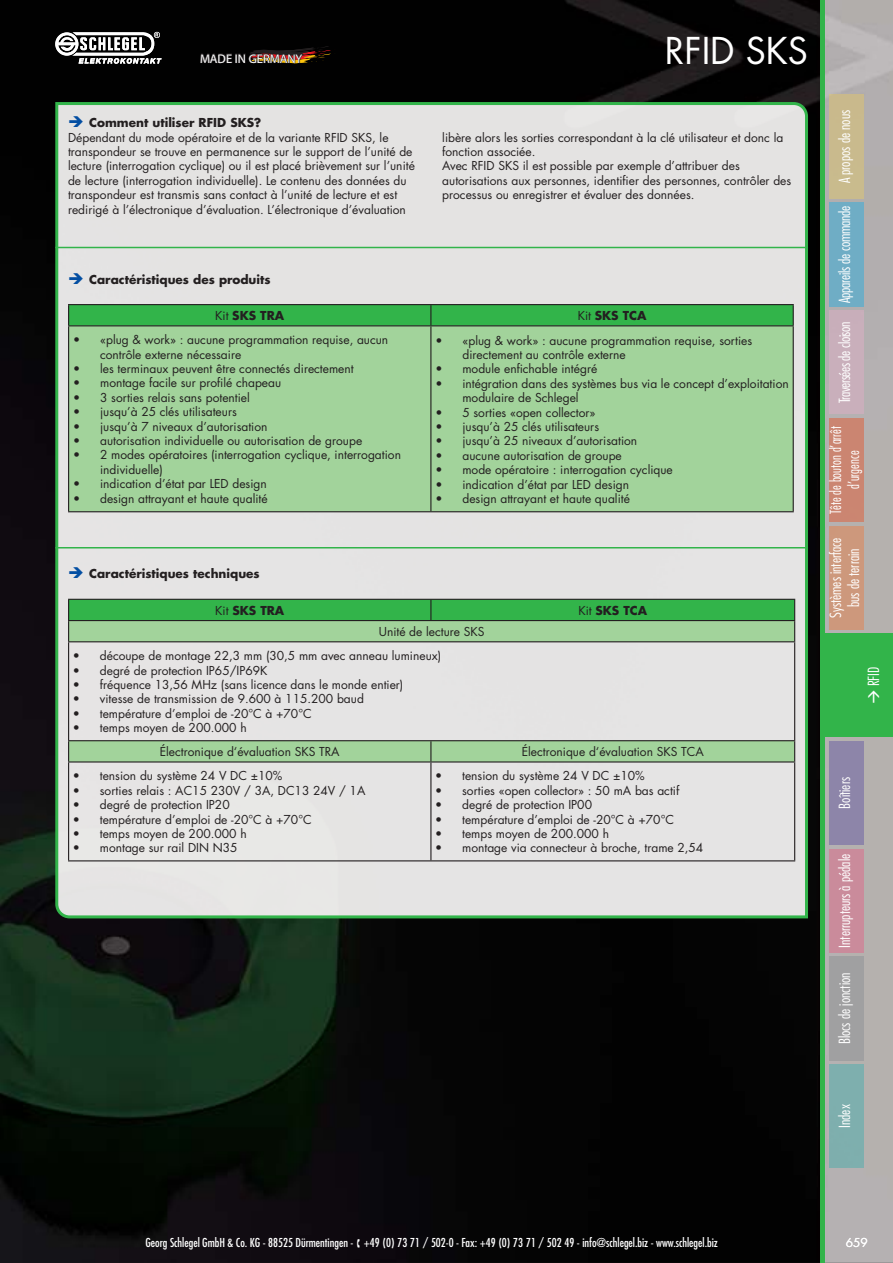
<style>
.page{position:relative;width:893px;height:1263px;background:#fff}
.page>*{position:absolute;margin:0;border:0;box-sizing:border-box;transform-origin:0 0}
.t1{font:36px "Futura Std";color:#fff}
.t2{font:300 condensed 15px/18px "Futura Std";color:#fff;text-align:center}
.t3{font:300 condensed 15px/18px "Futura Std";color:#fff;text-align:center;scale:.92 1}
.t4{font:300 condensed 15px "Futura Std";letter-spacing:-.025em;color:#fff}
.t5{font:12.6px "Myriad Pro";color:#fff}
.t6{font:12px/14.4px "Futura Std";color:#231f20}
.t7{font:condensed 12px "Futura Std";color:#fff}
.t8{font:700 12px "Futura Std";color:#231f20}
.t9{font:12px "Futura Std";color:#fff}
.s1{font-weight:400}
</style>
<div class="page">
<img style="left:0;top:0;width:893px;height:1263px">
<div style="left:825px;top:634px;width:68px;height:103px;background:#32b44a"></div>
<div style="left:829px;top:95px;width:34px;height:103px;background:#c9ba8d"></div>
<div style="left:829px;top:1064px;width:34px;height:104px;background:#7eafae"></div>
<div style="left:829px;top:526px;width:34px;height:103px;background:#cd987c"></div>
<div style="left:829px;top:310px;width:34px;height:104px;background:#c9afbb"></div>
<div style="left:829px;top:849px;width:34px;height:103px;background:#ca8b9b"></div>
<hr style="left:821px;top:0;width:4px;height:1263px;background:#32b44a">
<div style="left:829px;top:957px;width:34px;height:103px;background:#a0a0a1"></div>
<div style="left:829px;top:741px;width:34px;height:104px;background:#8d85a9"></div>
<div style="left:829px;top:203px;width:34px;height:103px;background:#6fadc5"></div>
<div style="left:829px;top:418px;width:34px;height:104px;background:#cb8571"></div>
<svg style="left:55px;top:32px;width:107px;height:32px"></svg>
<svg style="left:200px;top:46px;width:135px;height:21px;background:#1e120c"></svg>
<div style="left:54px;top:101px;width:755px;height:819px;background:#e4e3e3"></div>
<hr style="left:55px;top:247px;width:753px;height:1px;background:#32b44a">
<hr style="left:55px;top:547px;width:753px;height:2px;background:#32b44a">
<div style="left:69px;top:326px;width:724px;height:185px;background:#a2d39b"></div>
<hr style="left:68px;top:304px;width:726px;height:1px;background:#231f20">
<hr style="left:68px;top:511px;width:726px;height:1px;background:#231f20">
<hr style="left:68px;top:326px;width:1px;height:185px;background:#231f20">
<svg style="left:68px;top:305px;width:726px;height:21px;background:#31ad48"></svg>
<hr style="left:430px;top:326px;width:1px;height:185px;background:#231f20">
<hr style="left:793px;top:326px;width:1px;height:185px;background:#231f20">
<svg style="left:69px;top:642px;width:725px;height:119px;background:#d8dfd6"></svg>
<hr style="left:68px;top:641px;width:727px;height:1px;background:#231f20">
<hr style="left:68px;top:740px;width:727px;height:1px;background:#231f20">
<hr style="left:68px;top:761px;width:727px;height:2px;background:#231f20">
<hr style="left:68px;top:860px;width:727px;height:1px;background:#231f20">
<hr style="left:68px;top:642px;width:1px;height:98px;background:#231f20">
<svg style="left:68px;top:741px;width:1px;height:20px"></svg>
<hr style="left:68px;top:763px;width:1px;height:97px;background:#231f20">
<svg style="left:68px;top:599px;width:727px;height:42px;background:#66bb6e"></svg>
<hr style="left:794px;top:642px;width:1px;height:98px;background:#231f20">
<svg style="left:430px;top:741px;width:1px;height:20px"></svg>
<svg style="left:794px;top:741px;width:1px;height:20px"></svg>
<hr style="left:430px;top:763px;width:1px;height:97px;background:#231f20">
<hr style="left:794px;top:763px;width:1px;height:97px;background:#231f20">
<svg style="left:69px;top:116px;width:14px;height:11px"></svg>
<svg style="left:69px;top:273px;width:14px;height:11px"></svg>
<svg style="left:69px;top:567px;width:14px;height:11px"></svg>
<p class="t5" style="left:200px;top:54px;width:104px">MADE IN GERMANY</p>
<h1 class="t1" style="left:665px;top:34px;width:145px">RFID SKS</h1>
<p class="t8" style="left:89px;top:117px;width:174px">Comment utiliser RFID SKS?</p>
<p class="t6" style="left:68px;top:131px;width:348px">Dépendant du mode opératoire et de la variante RFID SKS, le transpondeur se trouve en permanence sur le support de l’unité de lecture (interrogation cyclique) ou il est placé brièvement sur l’unité de lecture (interrogation individuelle). Le contenu des données du transpondeur est transmis sans contact à l’unité de lecture et est redirigé à l’électronique d’évaluation. L’électronique d’évaluation</p>
<p class="t6" style="left:442px;top:131px;width:350px">libère alors les sorties correspondant à la clé utilisateur et donc la fonction associée.<br>Avec RFID SKS il est possible par exemple d’attribuer des autorisations aux personnes, identifier des personnes, contrôler des processus ou enregistrer et évaluer des données.</p>
<p class="t8" style="left:89px;top:274px;width:183px">Caractéristiques des produits</p>
<p class="t8" style="left:215px;top:310px;width:70px"><span class="s1">Kit</span> SKS TRA</p>
<p class="t8" style="left:578px;top:310px;width:70px"><span class="s1">Kit</span> SKS TCA</p>
<p class="t6" style="left:100px;top:333px;width:290px;text-indent:-27px">• «plug &amp; work» : aucune programmation requise, aucun contrôle externe nécessaire</p>
<p class="t6" style="left:73px;top:362px;width:282px">• les terminaux peuvent être connectés directement</p>
<p class="t6" style="left:73px;top:377px;width:210px">• montage facile sur profilé chapeau</p>
<p class="t6" style="left:73px;top:391px;width:178px">• 3 sorties relais sans potentiel</p>
<p class="t6" style="left:73px;top:405px;width:165px">• jusqu’à 25 clés utilisateurs</p>
<p class="t6" style="left:73px;top:420px;width:196px">• jusqu’à 7 niveaux d’autorisation</p>
<p class="t6" style="left:73px;top:434px;width:291px">• autorisation individuelle ou autorisation de groupe</p>
<p class="t6" style="left:100px;top:449px;width:302px;text-indent:-27px">• 2 modes opératoires (interrogation cyclique, interrogation individuelle)</p>
<p class="t6" style="left:73px;top:477px;width:195px">• indication d’état par LED design</p>
<p class="t6" style="left:73px;top:492px;width:196px">• design attrayant et haute qualité</p>
<p class="t6" style="left:462px;top:334px;width:291px;text-indent:-27px">• «plug &amp; work» : aucune programmation requise, sorties directement au contrôle externe</p>
<p class="t6" style="left:435px;top:363px;width:163px">• module enfichable intégré</p>
<p class="t6" style="left:462px;top:377px;width:328px;text-indent:-27px">• intégration dans des systèmes bus via le concept d’exploitation modulaire de Schlegel</p>
<p class="t6" style="left:435px;top:406px;width:162px">• 5 sorties «open collector»</p>
<p class="t6" style="left:435px;top:420px;width:165px">• jusqu’à 25 clés utilisateurs</p>
<p class="t6" style="left:435px;top:435px;width:203px">• jusqu’à 25 niveaux d’autorisation</p>
<p class="t6" style="left:435px;top:449px;width:188px">• aucune autorisation de groupe</p>
<p class="t6" style="left:435px;top:463px;width:239px">• mode opératoire : interrogation cyclique</p>
<p class="t6" style="left:435px;top:478px;width:195px">• indication d’état par LED design</p>
<p class="t6" style="left:435px;top:492px;width:196px">• design attrayant et haute qualité</p>
<p class="t8" style="left:89px;top:568px;width:172px">Caractéristiques techniques</p>
<p class="t8" style="left:215px;top:605px;width:70px"><span class="s1">Kit</span> SKS TRA</p>
<p class="t8" style="left:578px;top:605px;width:70px"><span class="s1">Kit</span> SKS TCA</p>
<p class="t6" style="left:379px;top:625px;width:107px">Unité de lecture SKS</p>
<p class="t6" style="left:73px;top:649px;width:370px">• découpe de montage 22,3 mm (30,5 mm avec anneau lumineux)</p>
<p class="t6" style="left:73px;top:664px;width:196px">• degré de protection IP65/IP69K</p>
<p class="t6" style="left:73px;top:678px;width:332px">• fréquence 13,56 MHz (sans licence dans le monde entier)</p>
<p class="t6" style="left:73px;top:693px;width:293px">• vitesse de transmission de 9.600 à 115.200 baud</p>
<p class="t6" style="left:73px;top:707px;width:240px">• température d’emploi de -20°C à +70°C</p>
<p class="t6" style="left:160px;top:717px;width:181px;line-height:24.2px;text-indent:-87px">• temps moyen de 200.000 h<br>Électronique d‘évaluation SKS TRA</p>
<p class="t6" style="left:522px;top:745px;width:183px">Électronique d‘évaluation SKS TCA</p>
<p class="t6" style="left:73px;top:770px;width:211px">• tension du système 24 V DC ±10%</p>
<p class="t6" style="left:73px;top:784px;width:294px">• sorties relais : AC15 230V / 3A, DC13 24V / 1A</p>
<p class="t6" style="left:73px;top:798px;width:158px">• degré de protection IP20</p>
<p class="t6" style="left:73px;top:813px;width:240px">• température d’emploi de -20°C à +70°C</p>
<p class="t6" style="left:73px;top:827px;width:175px">• temps moyen de 200.000 h</p>
<p class="t6" style="left:73px;top:842px;width:166px">• montage sur rail DIN N35</p>
<p class="t6" style="left:435px;top:770px;width:211px">• tension du système 24 V DC ±10%</p>
<p class="t6" style="left:435px;top:784px;width:246px">• sorties «open collector» : 50 mA bas actif</p>
<p class="t6" style="left:435px;top:798px;width:158px">• degré de protection IP00</p>
<p class="t6" style="left:435px;top:813px;width:240px">• température d’emploi de -20°C à +70°C</p>
<p class="t6" style="left:435px;top:827px;width:175px">• temps moyen de 200.000 h</p>
<p class="t6" style="left:435px;top:842px;width:270px">• montage via connecteur à broche, trame 2,54</p>
<p class="t2" style="left:836px;top:183px;width:75px;rotate:-90deg">A propos de nous</p>
<p class="t2" style="left:836px;top:303px;width:99px;rotate:-90deg">Appareils de commande</p>
<p class="t4" style="left:838px;top:403px;width:83px;rotate:-90deg">Traversées de cloison</p>
<p class="t3" style="left:827px;top:514px;width:97px;rotate:-90deg">Tête de bouton d’arrêt d’urgence</p>
<p class="t2" style="left:827px;top:618px;width:82px;rotate:-90deg">Systèmes interface bus de terrain</p>
<p class="t2" style="left:865px;top:686px;width:21px;rotate:-90deg">RFID</p>
<p class="t2" style="left:836px;top:809px;width:33px;rotate:-90deg">Boîtiers</p>
<p class="t2" style="left:836px;top:948px;width:95px;rotate:-90deg">Interrupteurs à pédale</p>
<p class="t2" style="left:836px;top:1044px;width:73px;rotate:-90deg">Blocs de jonction</p>
<p class="t2" style="left:836px;top:1128px;width:25px;rotate:-90deg">Index</p>
<p class="t7" style="left:145px;top:1237px;width:574px">Georg Schlegel GmbH &amp; Co. KG - 88525 Dürmentingen - ▪ +49 (0) 73 71 / 502-0 - Fax: +49 (0) 73 71 / 502 49 - info@schlegel.biz - www.schlegel.biz</p>
<p class="t9" style="left:846px;top:1237px;width:24px">659</p>
</div>
